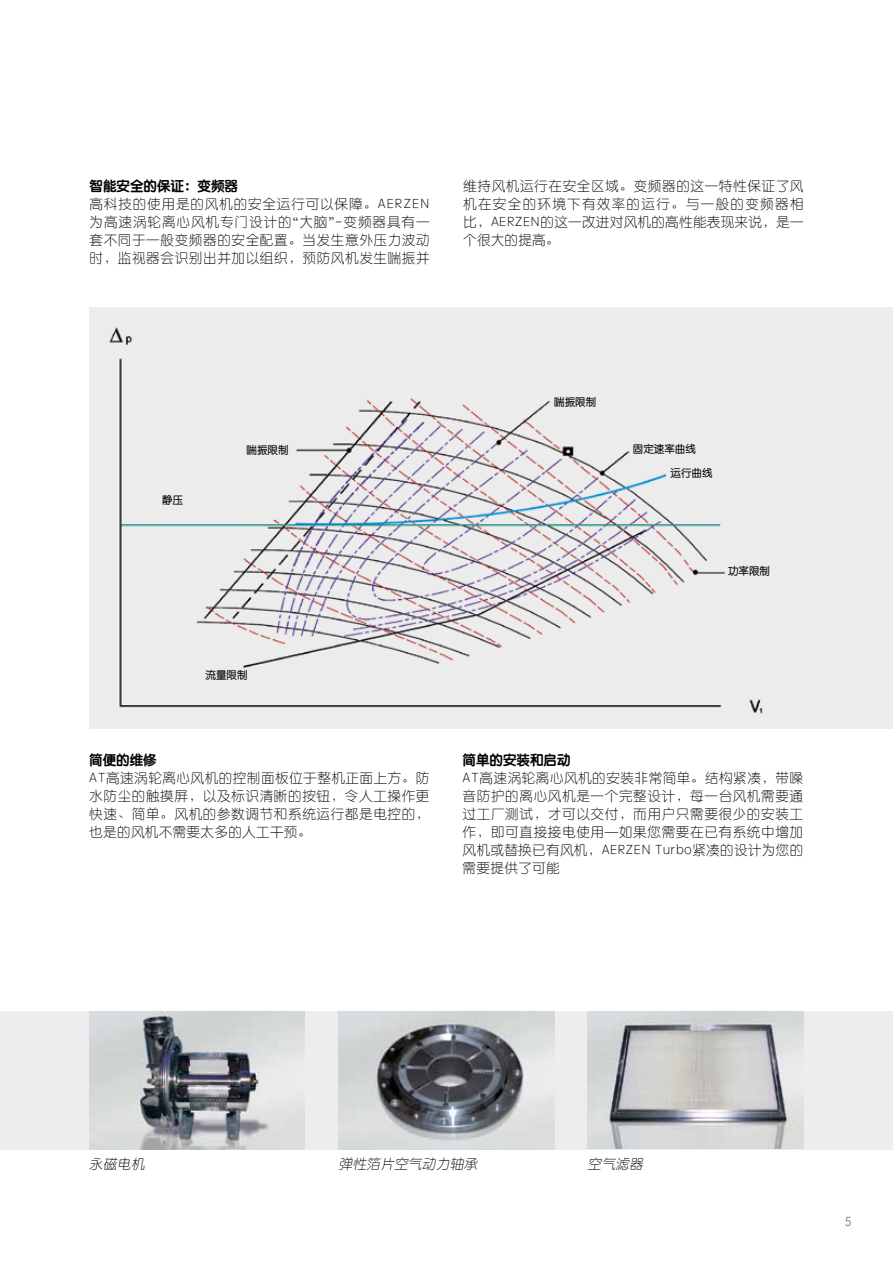
<style>
.page{position:relative;width:893px;height:1263px;background:#fff}
.page>*{position:absolute;margin:0;border:0;box-sizing:border-box;transform-origin:0 0}
.t1{font:13.5px/18px "ST Yuanti SC Light";letter-spacing:.05em;color:#000;text-align:justify}
.t2{font:13.5px "ST Yuanti SC Bold";color:#000}
.t3{font:italic 13.5px "ST Yuanti SC Light";color:#000}
.t4{font:13.5px "ST Yuanti SC Regular";color:#878787}
.t5{font:10.5px "ST Yuanti SC Regular";color:#000}
</style>
<div class="page">
<div style="left:0;top:1011px;width:893px;height:138px;background:#ededed"></div>
<img style="left:89px;top:1011px;width:216px;height:138px">
<img style="left:339px;top:1011px;width:215px;height:138px">
<img style="left:588px;top:1011px;width:215px;height:138px">
<div style="left:89px;top:307px;width:804px;height:422px;background:#ededed"></div>
<img style="left:109px;top:327px;width:654px;height:387px">
<p class="t2" style="left:90px;top:176px;width:150px">智能安全的保证：变频器</p>
<p class="t1" style="left:90px;top:195px;width:342px">高科技的使用是的风机的安全运行可以保障。AERZEN为高速涡轮离心风机专门设计的“大脑”-变频器具有一套不同于一般变频器的安全配置。当发生意外压力波动时，监视器会识别出并加以组织，预防风机发生喘振并</p>
<p class="t1" style="left:463px;top:177px;width:342px">维持风机运行在安全区域。变频器的这一特性保证了风机在安全的环境下有效率的运行。与一般的变频器相比，AERZEN的这一改进对风机的高性能表现来说，是一个很大的提高。</p>
<p class="t5" style="left:162px;top:492px;width:22px">静压</p>
<p class="t5" style="left:247px;top:443px;width:43px">喘振限制</p>
<p class="t5" style="left:554px;top:395px;width:43px">喘振限制</p>
<p class="t5" style="left:633px;top:442px;width:64px">固定速率曲线</p>
<p class="t5" style="left:671px;top:466px;width:43px">运行曲线</p>
<p class="t5" style="left:728px;top:563px;width:43px">功率限制</p>
<p class="t5" style="left:206px;top:668px;width:43px">流量限制</p>
<p class="t2" style="left:89px;top:750px;width:69px">简便的维修</p>
<p class="t1" style="left:89px;top:769px;width:342px">AT高速涡轮离心风机的控制面板位于整机正面上方。防水防尘的触摸屏，以及标识清晰的按钮，令人工操作更快速、简单。风机的参数调节和系统运行都是电控的，也是的风机不需要太多的人工干预。</p>
<p class="t2" style="left:463px;top:750px;width:109px">简单的安装和启动</p>
<p class="t1" style="left:463px;top:769px;width:342px">AT高速涡轮离心风机的安装非常简单。结构紧凑，带噪音防护的离心风机是一个完整设计，每一台风机需要通过工厂测试，才可以交付，而用户只需要很少的安装工作，即可直接接电使用—如果您需要在已有系统中增加风机或替换已有风机，AERZEN Turbo紧凑的设计为您的需要提供了可能</p>
<p class="t3" style="left:89px;top:1155px;width:60px">永磁电机</p>
<p class="t3" style="left:339px;top:1155px;width:143px">弹性箔片空气动力轴承</p>
<p class="t3" style="left:588px;top:1155px;width:60px">空气滤器</p>
<p class="t4" style="left:845px;top:1212px;width:9px">5</p>
</div>
